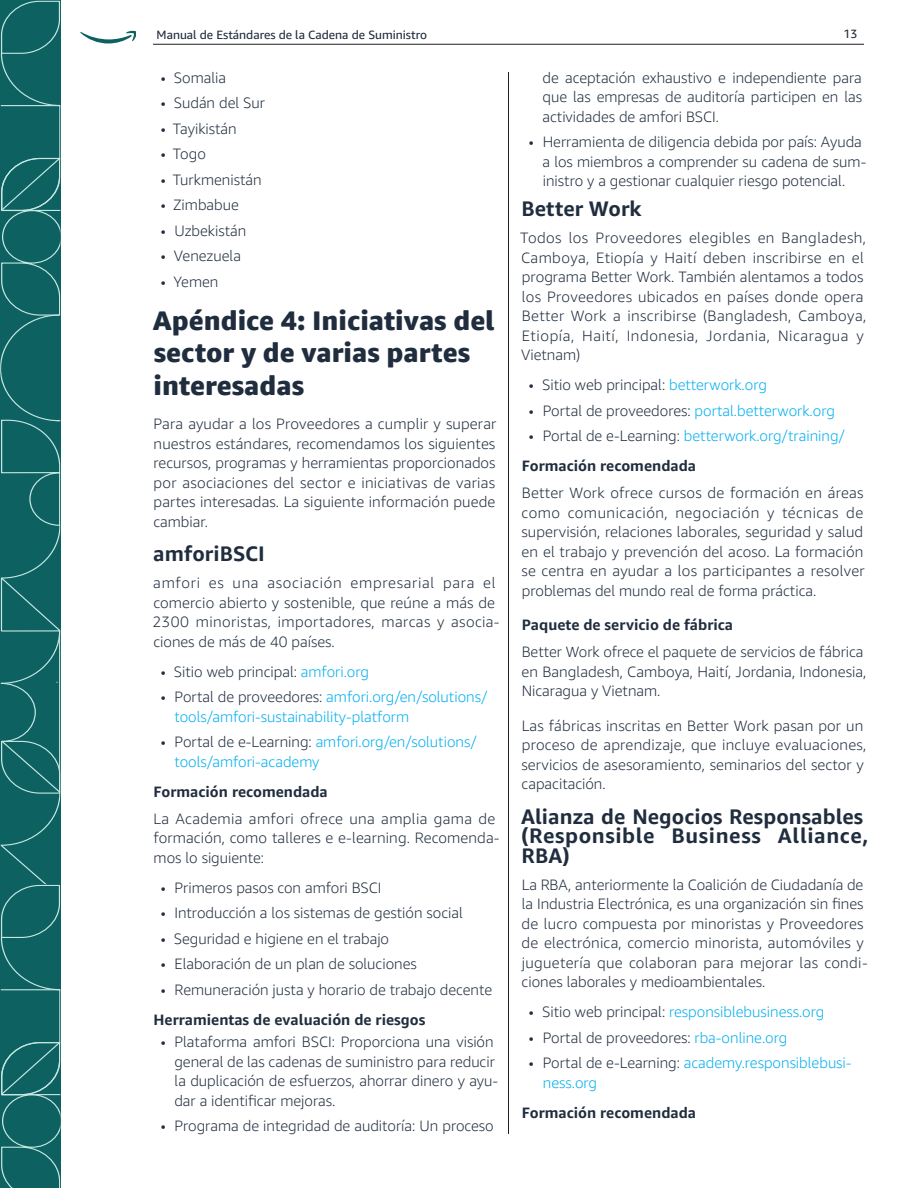
<style>
.page{position:relative;width:918px;height:1188px;background:#fff}
.page>*{position:absolute;margin:0;border:0;box-sizing:border-box;transform-origin:0 0}
.Main-Page-Title_-sm-toc{font:800 27px/32.4px "Amazon Ember Display";color:#202d3e}
.Body_Text-smaller_SCS-bold_-_ORG{font:700 21px/19.5px "Amazon Ember";letter-spacing:.005em;color:#202d3e}
.Body_Text-smaller_SCS{font:300 15px/19.5px "Amazon Ember";color:#202d3e}
.Body_Text-smaller_SCS-2{font:300 15px/19.5px "Amazon Ember";letter-spacing:.025em;color:#202d3e}
.t1{font:300 15px/19.5px "Amazon Ember";color:#00aeef}
.Body_Text-smaller_SCS-bold_no_toc{font:700 15px "Amazon Ember";color:#202d3e}
.t2{font:12px "Amazon Ember";color:#202d3e}
.s1{color:#00aeef}
.s2{color:#202d3e}
</style>
<div class="page">
<div style="left:0;top:794px;width:60px;height:50px;background:#0d6161"></div>
<svg style="left:0;top:0;width:60px;height:794px;background:#176868"></svg>
<svg style="left:0;top:844px;width:60px;height:344px;background:#156766"></svg>
<svg style="left:80px;top:31px;width:56px;height:12px"></svg>
<hr style="left:153px;top:44px;width:711px;height:1px;background:#231f20">
<hr style="left:508px;top:72px;width:1px;height:1062px;background:#231f20">
<p class="t2" style="left:157px;top:28px;width:272px">Manual de Estándares de la Cadena de Suministro</p>
<p class="t2" style="left:843px;top:26px;width:16px">13</p>
<p class="Body_Text-smaller_SCS" style="left:161px;top:68px;width:67px">• Somalia</p>
<p class="Body_Text-smaller_SCS" style="left:161px;top:93px;width:106px">• Sudán del Sur</p>
<p class="Body_Text-smaller_SCS" style="left:161px;top:119px;width:78px">• Tayikistán</p>
<p class="Body_Text-smaller_SCS" style="left:161px;top:144px;width:47px">• Togo</p>
<p class="Body_Text-smaller_SCS" style="left:161px;top:170px;width:102px">• Turkmenistán</p>
<p class="Body_Text-smaller_SCS" style="left:161px;top:195px;width:80px">• Zimbabue</p>
<p class="Body_Text-smaller_SCS" style="left:161px;top:221px;width:87px">• Uzbekistán</p>
<p class="Body_Text-smaller_SCS" style="left:161px;top:246px;width:82px">• Venezuela</p>
<p class="Body_Text-smaller_SCS" style="left:161px;top:272px;width:59px">• Yemen</p>
<p class="Main-Page-Title_-sm-toc" style="left:153px;top:304px;width:344px">Apéndice 4: Iniciativas del sector y de varias partes interesadas</p>
<p class="Body_Text-smaller_SCS" style="left:153px;top:414px;width:345px;text-align:justify">Para ayudar a los Proveedores a cumplir y superar nuestros estándares, recomendamos los siguientes recursos, programas y herramientas proporcionados por asociaciones del sector e iniciativas de varias partes interesadas. La siguiente información puede cambiar.</p>
<p class="Body_Text-smaller_SCS-bold_-_ORG" style="left:153px;top:544px;width:113px">amforiBSCI</p>
<p class="Body_Text-smaller_SCS-2" style="left:152px;top:573px;width:349px">amfori es una asociación empresarial para el comercio abierto y sostenible, que reúne a más de 2300 minoristas, importadores, marcas y asocia&shy;ciones de más de 40 países.</p>
<p class="Body_Text-smaller_SCS" style="left:161px;top:662px;width:210px">• Sitio web principal: <span class="s1">amfori.org</span></p>
<p class="t1" style="left:174px;top:687px;width:315px;text-indent:-14px"><span class="s2">• Portal de proveedores:</span> amfori.org/en/solutions/ tools/amfori-sustainability-platform</p>
<p class="t1" style="left:174px;top:732px;width:304px;text-indent:-14px"><span class="s2">• Portal de e-Learning:</span> amfori.org/en/solutions/ tools/amfori-academy</p>
<p class="Body_Text-smaller_SCS-bold_no_toc" style="left:154px;top:782px;width:176px">Formación recomendada</p>
<p class="Body_Text-smaller_SCS" style="left:153px;top:809px;width:348px">La Academia amfori ofrece una amplia gama de formación, como talleres e e-learning. Recomenda&shy;mos lo siguiente:</p>
<p class="Body_Text-smaller_SCS" style="left:161px;top:878px;width:222px">• Primeros pasos con amfori BSCI</p>
<p class="Body_Text-smaller_SCS" style="left:161px;top:903px;width:304px">• Introducción a los sistemas de gestión social</p>
<p class="Body_Text-smaller_SCS" style="left:161px;top:929px;width:230px">• Seguridad e higiene en el trabajo</p>
<p class="Body_Text-smaller_SCS" style="left:161px;top:954px;width:258px">• Elaboración de un plan de soluciones</p>
<p class="Body_Text-smaller_SCS" style="left:161px;top:980px;width:333px">• Remuneración justa y horario de trabajo decente</p>
<p class="Body_Text-smaller_SCS-bold_no_toc" style="left:154px;top:1010px;width:273px">Herramientas de evaluación de riesgos</p>
<p class="Body_Text-smaller_SCS" style="left:174px;top:1032px;width:325px;text-indent:-14px">• Plataforma amfori BSCI: Proporciona una visión general de las cadenas de suministro para reducir la duplicación de esfuerzos, ahorrar dinero y ayu&shy;dar a identificar mejoras.</p>
<p class="Body_Text-smaller_SCS" style="left:161px;top:1116px;width:334px">• Programa de integridad de auditoría: Un proceso</p>
<p class="Body_Text-smaller_SCS" style="left:543px;top:68px;width:321px;text-align:justify">de aceptación exhaustivo e independiente para que las empresas de auditoría participen en las actividades de amfori BSCI.</p>
<p class="Body_Text-smaller_SCS" style="left:543px;top:132px;width:325px;text-indent:-14px">• Herramienta de diligencia debida por país: Ayuda a los miembros a comprender su cadena de sum&shy;inistro y a gestionar cualquier riesgo potencial.</p>
<p class="Body_Text-smaller_SCS-bold_-_ORG" style="left:522px;top:199px;width:122px">Better Work</p>
<p class="Body_Text-smaller_SCS-2" style="left:520px;top:228px;width:348px">Todos los Proveedores elegibles en Bangladesh, Camboya, Etiopía y Haití deben inscribirse en el programa Better Work. También alentamos a todos los Proveedores ubicados en países donde opera Better Work a inscribirse (Bangladesh, Camboya, Etiopía, Haití, Indonesia, Jordania, Nicaragua y Vietnam)</p>
<p class="Body_Text-smaller_SCS" style="left:529px;top:375px;width:239px">• Sitio web principal: <span class="s1">betterwork.org</span></p>
<p class="Body_Text-smaller_SCS" style="left:529px;top:401px;width:307px">• Portal de proveedores: <span class="s1">portal.betterwork.org</span></p>
<p class="t1" style="left:529px;top:426px;width:318px"><span class="s2">• Portal de e-Learning:</span> betterwork.org/training/</p>
<p class="Body_Text-smaller_SCS-bold_no_toc" style="left:522px;top:457px;width:176px">Formación recomendada</p>
<p class="Body_Text-smaller_SCS" style="left:521px;top:483px;width:345px;text-align:justify">Better Work ofrece cursos de formación en áreas como comunicación, negociación y técnicas de supervisión, relaciones laborales, seguridad y salud en el trabajo y prevención del acoso. La formación se centra en ayudar a los participantes a resolver problemas del mundo real de forma práctica.</p>
<p class="Body_Text-smaller_SCS-bold_no_toc" style="left:522px;top:616px;width:213px">Paquete de servicio de fábrica</p>
<p class="Body_Text-smaller_SCS" style="left:522px;top:642px;width:346px">Better Work ofrece el paquete de servicios de fábrica en Bangladesh, Camboya, Haití, Jordania, Indonesia,<br>Nicaragua y Vietnam.</p>
<p class="Body_Text-smaller_SCS" style="left:521px;top:716px;width:346px">Las fábricas inscritas en Better Work pasan por un proceso de aprendizaje, que incluye evaluaciones, servicios de asesoramiento, seminarios del sector y capacitación.</p>
<p class="Body_Text-smaller_SCS-bold_-_ORG" style="left:521px;top:807px;width:349px">Alianza de Negocios Responsables (Responsible Business Alliance,<br>RBA)</p>
<p class="Body_Text-smaller_SCS" style="left:522px;top:875px;width:348px">La RBA, anteriormente la Coalición de Ciudadanía de la Industria Electrónica, es una organización sin fines de lucro compuesta por minoristas y Proveedores de electrónica, comercio minorista, automóviles y juguetería que colaboran para mejorar las condi&shy;ciones laborales y medioambientales.</p>
<p class="t1" style="left:529px;top:1002px;width:297px"><span class="s2">• Sitio web principal:</span> responsiblebusiness.org</p>
<p class="Body_Text-smaller_SCS" style="left:529px;top:1028px;width:260px">• Portal de proveedores: <span class="s1">rba-online.org</span></p>
<p class="t1" style="left:543px;top:1053px;width:310px;text-indent:-14px"><span class="s2">• Portal de e-Learning:</span> academy.responsiblebusi&shy;ness.org</p>
<p class="Body_Text-smaller_SCS-bold_no_toc" style="left:522px;top:1103px;width:176px">Formación recomendada</p>
</div>
